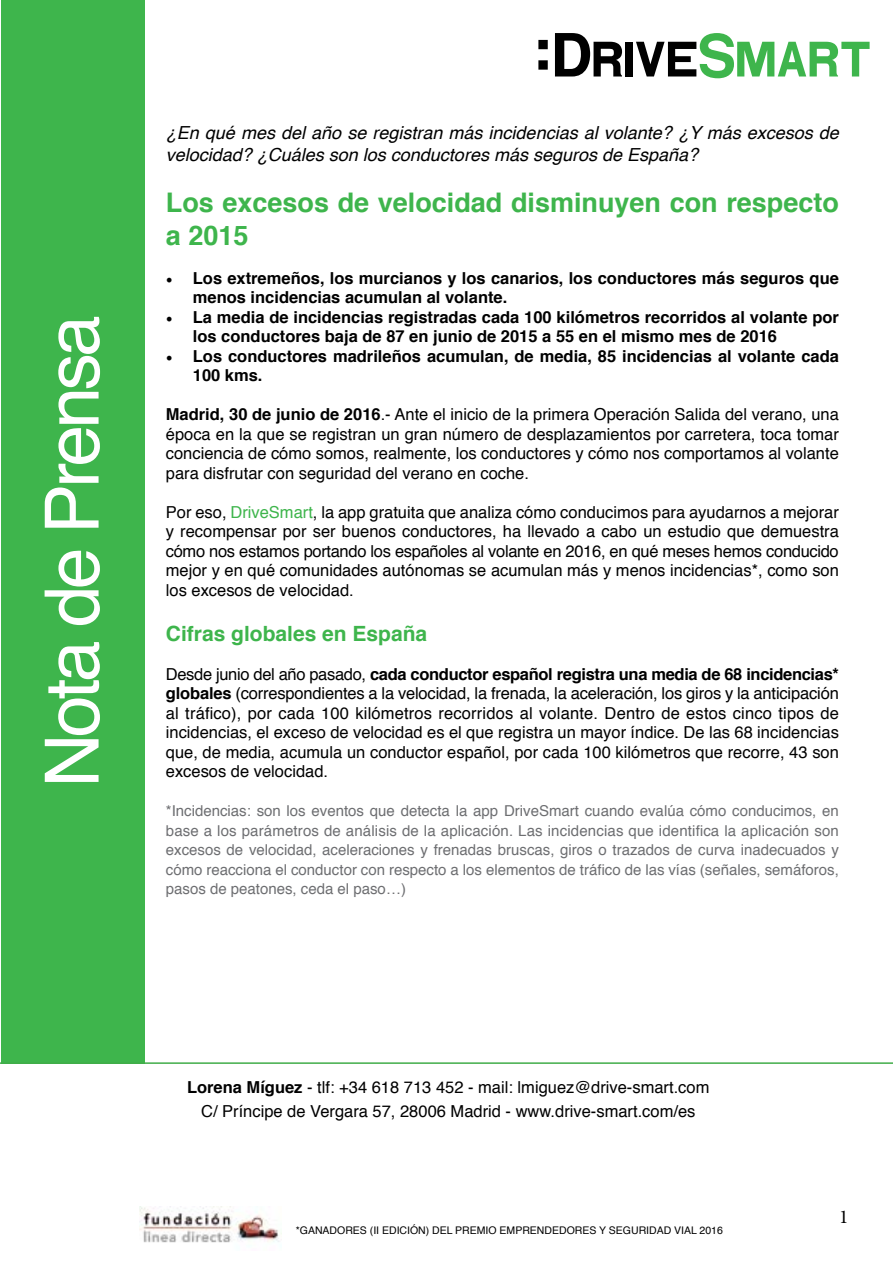
<style>
.page{position:relative;width:893px;height:1263px;background:#fff}
.page>*{position:absolute;margin:0;border:0;box-sizing:border-box;transform-origin:0 0}
.t1{font:75px "Helvetica";letter-spacing:-.05em;color:#fff}
.t2{font:700 27px/32.4px "Helvetica";color:#3eb54c}
.t3{font:700 21px "Helvetica";color:#3eb54c}
.t4{font:19.5px "Minion Pro";color:#000}
.t5{font:italic 18px/21.6px "Helvetica";color:#000}
.t6{font:16.5px/19.5px "Helvetica";color:#000;text-align:justify}
.t7{font:700 16.5px/19.5px "Helvetica";color:#000}
.t8{font:15px/19.5px "Helvetica";color:#6d6e71;text-align:justify}
.t9{font:10.5px "Helvetica";color:#000}
.s1{font-family:"Minion Pro";font-weight:400;font-size:18px}
.s2{font-weight:700}
.s3{color:#3eb54c}
</style>
<div class="page">
<svg style="left:538px;top:40px;width:10px;height:30px"></svg>
<svg style="left:555px;top:33px;width:67px;height:43px"></svg>
<div style="left:625px;top:42px;width:8px;height:34px;background:#000"></div>
<svg style="left:636px;top:33px;width:234px;height:45px"></svg>
<div style="left:1px;top:1px;width:144px;height:1063px;background:#3eb54c"></div>
<img style="left:139px;top:1206px;width:140px;height:37px">
<hr style="left:0;top:1062px;width:893px;height:2px;background:#41ad49">
<h1 class="t1" style="left:14px;top:788px;width:474px;rotate:-90deg">Nota de Prensa</h1>
<p class="t5" style="left:166px;top:122px;width:675px">¿En qué mes del año se registran más incidencias al volante? ¿Y más excesos de velocidad? ¿Cuáles son los conductores más seguros de España?</p>
<h2 class="t2" style="left:166px;top:187px;width:675px">Los excesos de velocidad disminuyen con respecto a 2015</h2>
<p class="t7" style="left:193px;top:268px;width:648px;text-indent:-27px"><span class="s1">•</span> Los extremeños, los murcianos y los canarios, los conductores más seguros que menos incidencias acumulan al volante.</p>
<p class="t7" style="left:193px;top:307px;width:648px;text-indent:-27px"><span class="s1">•</span> La media de incidencias registradas cada 100 kilómetros recorridos al volante por los conductores baja de 87 en junio de 2015 a 55 en el mismo mes de 2016</p>
<p class="t7" style="left:193px;top:346px;width:648px;text-indent:-27px"><span class="s1">•</span> Los conductores madrileños acumulan, de media, 85 incidencias al volante cada<br>100 kms.</p>
<p class="t6" style="left:166px;top:405px;width:675px"><span class="s2">Madrid, 30 de junio de 2016</span>.- Ante el inicio de la primera Operación Salida del verano, una época en la que se registran un gran número de desplazamientos por carretera, toca tomar conciencia de cómo somos, realmente, los conductores y cómo nos comportamos al volante para disfrutar con seguridad del verano en coche.</p>
<p class="t6" style="left:166px;top:503px;width:675px">Por eso, <span class="s3">DriveSmart</span>, la app gratuita que analiza cómo conducimos para ayudarnos a mejorar y recompensar por ser buenos conductores, ha llevado a cabo un estudio que demuestra cómo nos estamos portando los españoles al volante en 2016, en qué meses hemos conducido mejor y en qué comunidades autónomas se acumulan más y menos incidencias*, como son los excesos de velocidad.</p>
<p class="t3" style="left:166px;top:616px;width:263px">Cifras globales en España</p>
<p class="t6" style="left:166px;top:664px;width:675px">Desde junio del año pasado, <span class="s2">cada conductor español registra una media de 68 incidencias* globales</span> (correspondientes a la velocidad, la frenada, la aceleración, los giros y la anticipación al tráfico), por cada 100 kilómetros recorridos al volante. Dentro de estos cinco tipos de incidencias, el exceso de velocidad es el que registra un mayor índice. De las 68 incidencias que, de media, acumula un conductor español, por cada 100 kilómetros que recorre, 43 son excesos de velocidad.</p>
<p class="t8" style="left:166px;top:801px;width:675px">*Incidencias: son los eventos que detecta la app DriveSmart cuando evalúa cómo conducimos, en base a los parámetros de análisis de la aplicación. Las incidencias que identifica la aplicación son excesos de velocidad, aceleraciones y frenadas bruscas, giros o trazados de curva inadecuados y cómo reacciona el conductor con respecto a los elementos de tráfico de las vías (señales, semáforos, pasos de peatones, ceda el paso…)</p>
<p class="t6" style="left:187px;top:1075px;width:524px;line-height:24px;text-align:center"><span class="s2">Lorena Míguez</span> - tlf: +34 618 713 452 - mail: lmiguez@drive-smart.com<br>C/ Príncipe de Vergara 57, 28006 Madrid - www.drive-smart.com/es</p>
<p class="t9" style="left:296px;top:1222px;width:429px">*GANADORES (II EDICIÓN) DEL PREMIO EMPRENDEDORES Y SEGURIDAD VIAL 2016</p>
<p class="t4" style="left:839px;top:1203px;width:11px">1</p>
</div>
